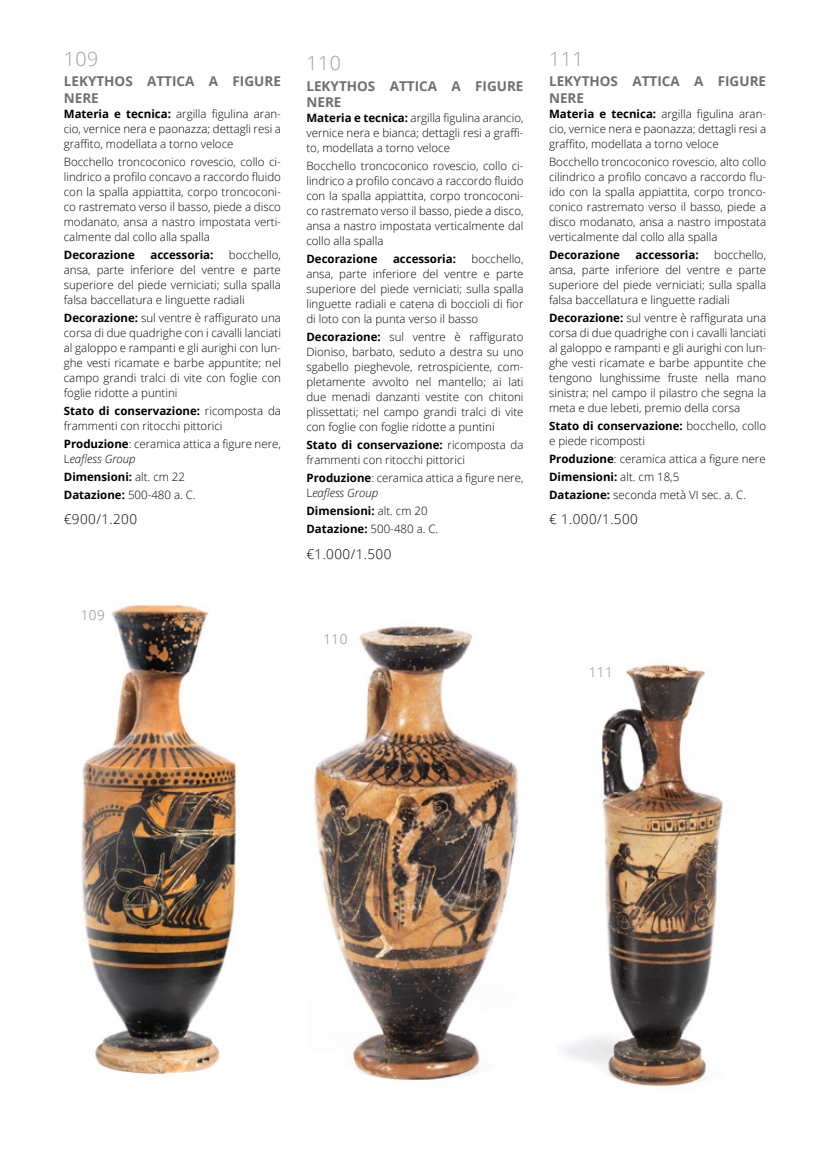
<style>
.page{position:relative;width:830px;height:1149px;background:#fff}
.page>*{position:absolute;margin:0;border:0;box-sizing:border-box;transform-origin:0 0}
.t1{font:300 19.5px "Open Sans";letter-spacing:.03em;color:#9d9d9c}
.t2{font:700 13.5px/16.2px "Open Sans";color:#706f6f}
.t3{font:300 13.5px "Open Sans";letter-spacing:.03em;color:#000}
.t4{font:300 13.5px "Open Sans";letter-spacing:.03em;color:#878787}
.t5{font:300 11.55px/15px "Open Sans";color:#000;text-align:justify}
.t6{font:700 11.55px/18px "Open Sans";color:#000}
.s1{font-weight:700}
.s2{font-style:italic}
.s3{font-weight:300}
</style>
<div class="page">
<img style="left:81px;top:605px;width:155px;height:469px">
<img style="left:314px;top:626px;width:205px;height:454px">
<img style="left:563px;top:664px;width:160px;height:422px">
<h1 class="t1" style="left:64px;top:46px;width:36px">109</h1>
<p class="t2" style="left:64px;top:73px;width:218px">LEKYTHOS ATTICA A FIGURE<br>NERE</p>
<p class="t5" style="left:64px;top:106px;width:218px"><span class="s1">Materia e tecnica:</span> argilla figulina aran&shy;cio, vernice nera e paonazza; dettagli resi a graffito, modellata a torno veloce</p>
<p class="t5" style="left:64px;top:154px;width:218px">Bocchello troncoconico rovescio, collo ci&shy;lindrico a profilo concavo a raccordo fluido con la spalla appiattita, corpo troncoconi&shy;co rastremato verso il basso, piede a disco modanato, ansa a nastro impostata verti&shy;calmente dal collo alla spalla</p>
<p class="t6" style="left:64px;top:245px;width:72px">Decorazione</p>
<p class="t6" style="left:150px;top:245px;width:64px">accessoria:</p>
<p class="t5" style="left:64px;top:247px;width:218px;text-indent:165px">bocchello, ansa, parte inferiore del ventre e parte superiore del piede verniciati; sulla spalla falsa baccellatura e linguette radiali</p>
<p class="t5" style="left:64px;top:310px;width:218px"><span class="s1">Decorazione:</span> sul ventre è raffigurato una corsa di due quadrighe con i cavalli lanciati al galoppo e rampanti e gli aurighi con lun&shy;ghe vesti ricamate e barbe appuntite; nel campo grandi tralci di vite con foglie con foglie ridotte a puntini</p>
<p class="t5" style="left:64px;top:402px;width:218px"><span class="s1">Stato di conservazione:</span> ricomposta da frammenti con ritocchi pittorici</p>
<p class="t5" style="left:64px;top:435px;width:218px"><span class="s1">Produzione</span>: ceramica attica a figure nere,<br>L<span class="s2">eafless Group</span></p>
<p class="t6" style="left:64px;top:467px;width:133px">Dimensioni: <span class="s3">alt. cm 22<br></span>Datazione: <span class="s3">500-480 a. C.</span></p>
<p class="t3" style="left:64px;top:510px;width:75px">€900/1.200</p>
<p class="t4" style="left:81px;top:606px;width:25px">109</p>
<h1 class="t1" style="left:306px;top:50px;width:36px">110</h1>
<p class="t2" style="left:306px;top:77px;width:218px">LEKYTHOS ATTICA A FIGURE<br>NERE</p>
<p class="t5" style="left:306px;top:110px;width:218px"><span class="s1">Materia e tecnica:</span> argilla figulina arancio, vernice nera e bianca; dettagli resi a graffi&shy;to, modellata a torno veloce</p>
<p class="t5" style="left:306px;top:158px;width:218px">Bocchello troncoconico rovescio, collo ci&shy;lindrico a profilo concavo a raccordo fluido con la spalla appiattita, corpo troncoconi&shy;co rastremato verso il basso, piede a disco, ansa a nastro impostata verticalmente dal collo alla spalla</p>
<p class="t6" style="left:306px;top:249px;width:72px">Decorazione</p>
<p class="t6" style="left:393px;top:249px;width:64px">accessoria:</p>
<p class="t5" style="left:306px;top:251px;width:218px;text-indent:165px">bocchello, ansa, parte inferiore del ventre e parte superiore del piede verniciati; sulla spalla linguette radiali e catena di boccioli di fior di loto con la punta verso il basso</p>
<p class="t5" style="left:306px;top:329px;width:218px"><span class="s1">Decorazione:</span> sul ventre è raffigurato Dioniso, barbato, seduto a destra su uno sgabello pieghevole, retrospiciente, com&shy;pletamente avvolto nel mantello; ai lati due menadi danzanti vestite con chitoni plissettati; nel campo grandi tralci di vite con foglie con foglie ridotte a puntini</p>
<p class="t5" style="left:306px;top:437px;width:218px"><span class="s1">Stato di conservazione:</span> ricomposta da frammenti con ritocchi pittorici</p>
<p class="t5" style="left:306px;top:470px;width:218px"><span class="s1">Produzione</span>: ceramica attica a figure nere,<br>L<span class="s2">eafless Group</span></p>
<p class="t6" style="left:306px;top:501px;width:133px">Dimensioni: <span class="s3">alt. cm 20<br></span>Datazione: <span class="s3">500-480 a. C.</span></p>
<p class="t3" style="left:306px;top:544px;width:86px">€1.000/1.500</p>
<h1 class="t1" style="left:549px;top:46px;width:36px">111</h1>
<p class="t2" style="left:549px;top:73px;width:218px">LEKYTHOS ATTICA A FIGURE<br>NERE</p>
<p class="t5" style="left:549px;top:106px;width:218px"><span class="s1">Materia e tecnica:</span> argilla figulina aran&shy;cio, vernice nera e paonazza; dettagli resi a graffito, modellata a torno veloce</p>
<p class="t5" style="left:549px;top:154px;width:218px">Bocchello troncoconico rovescio, alto collo cilindrico a profilo concavo a raccordo flu&shy;ido con la spalla appiattita, corpo tronco&shy;conico rastremato verso il basso, piede a disco modanato, ansa a nastro impostata verticalmente dal collo alla spalla</p>
<p class="t6" style="left:549px;top:245px;width:72px">Decorazione</p>
<p class="t6" style="left:635px;top:245px;width:64px">accessoria:</p>
<p class="t5" style="left:549px;top:247px;width:218px;text-indent:165px">bocchello, ansa, parte inferiore del ventre e parte superiore del piede verniciati; sulla spalla falsa baccellatura e linguette radiali</p>
<p class="t5" style="left:549px;top:310px;width:218px"><span class="s1">Decorazione:</span> sul ventre è raffigurata una corsa di due quadrighe con i cavalli lanciati al galoppo e rampanti e gli aurighi con lun&shy;ghe vesti ricamate e barbe appuntite che tengono lunghissime fruste nella mano sinistra; nel campo il pilastro che segna la meta e due lebeti, premio della corsa</p>
<p class="t5" style="left:549px;top:418px;width:218px"><span class="s1">Stato di conservazione:</span> bocchello, collo e piede ricomposti</p>
<p class="t5" style="left:549px;top:449px;width:218px;line-height:18px;text-align:left"><span class="s1">Produzione</span>: ceramica attica a figure nere<br><span class="s1">Dimensioni:</span> alt. cm 18,5<br><span class="s1">Datazione:</span> seconda metà VI sec. a. C.</p>
<p class="t3" style="left:549px;top:510px;width:90px">€ 1.000/1.500</p>
<p class="t4" style="left:323px;top:630px;width:25px">110</p>
<p class="t4" style="left:588px;top:662px;width:25px">111</p>
</div>
